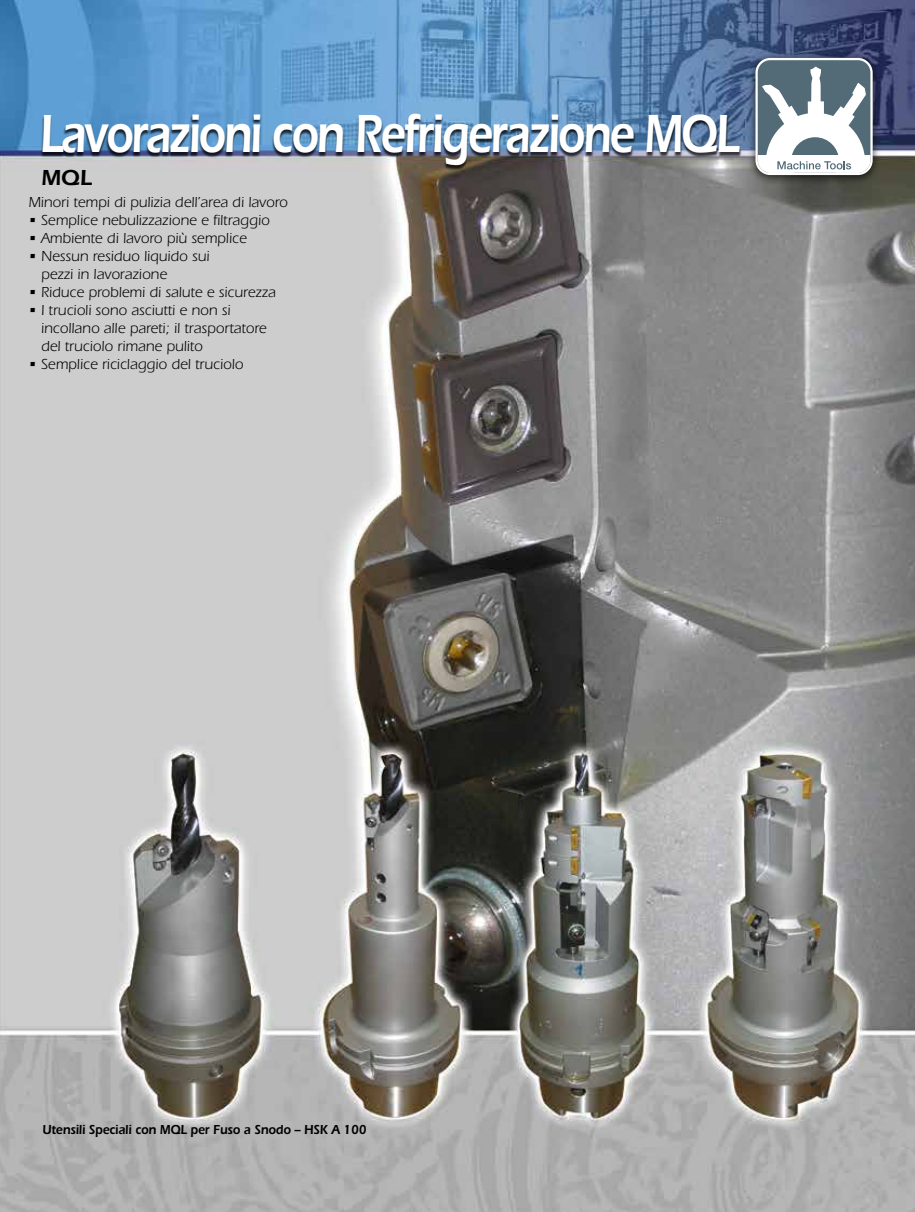
<style>
.page{position:relative;width:915px;height:1212px;background:#fff}
.page>*{position:absolute;margin:0;border:0;box-sizing:border-box;transform-origin:0 0}
.t1{font:600 55.5px "ITC Eras Std";letter-spacing:-.05em;color:#fff;scale:.8 1}
.t2{font:600 22.5px "ITC Eras Std";color:#000}
.t3{font:15px/18px "ITC Eras Std";color:#000}
.t4{font:600 13.5px "ITC Eras Std";letter-spacing:-.01em;color:#000;scale:.9 1}
</style>
<div class="page">
<img style="left:0;top:0;width:914px;height:1212px">
<div style="left:41px;top:115px;width:700px;height:55px;background:#000;opacity:.75"></div>
<div style="left:746px;top:51px;width:135px;height:135px;background:#000;opacity:.75"></div>
<svg style="left:755px;top:58px;width:117px;height:117px"></svg>
<h1 class="t1" style="left:39px;top:102px;width:875px">Lavorazioni con Refrigerazione MQL</h1>
<h2 class="t2" style="left:41px;top:165px;width:52px">MQL</h2>
<p class="t3" style="left:28px;top:194px;width:261px">Minori tempi di pulizia dell’area di lavoro</p>
<p class="t3" style="left:28px;top:212px;width:243px">• Semplice nebulizzazione e filtraggio</p>
<p class="t3" style="left:28px;top:230px;width:220px">• Ambiente di lavoro più semplice</p>
<p class="t3" style="left:41px;top:248px;width:170px;text-indent:-13px">• Nessun residuo liquido sui pezzi in lavorazione</p>
<p class="t3" style="left:28px;top:284px;width:249px">• Riduce problemi di salute e sicurezza</p>
<p class="t3" style="left:41px;top:302px;width:227px;text-indent:-13px">• I trucioli sono asciutti e non si incollano alle pareti; il trasportatore del truciolo rimane pulito</p>
<p class="t3" style="left:28px;top:356px;width:216px">• Semplice riciclaggio del truciolo</p>
<p class="t4" style="left:43px;top:1122px;width:361px">Utensili Speciali con MQL per Fuso a Snodo – HSK A 100</p>
</div>
